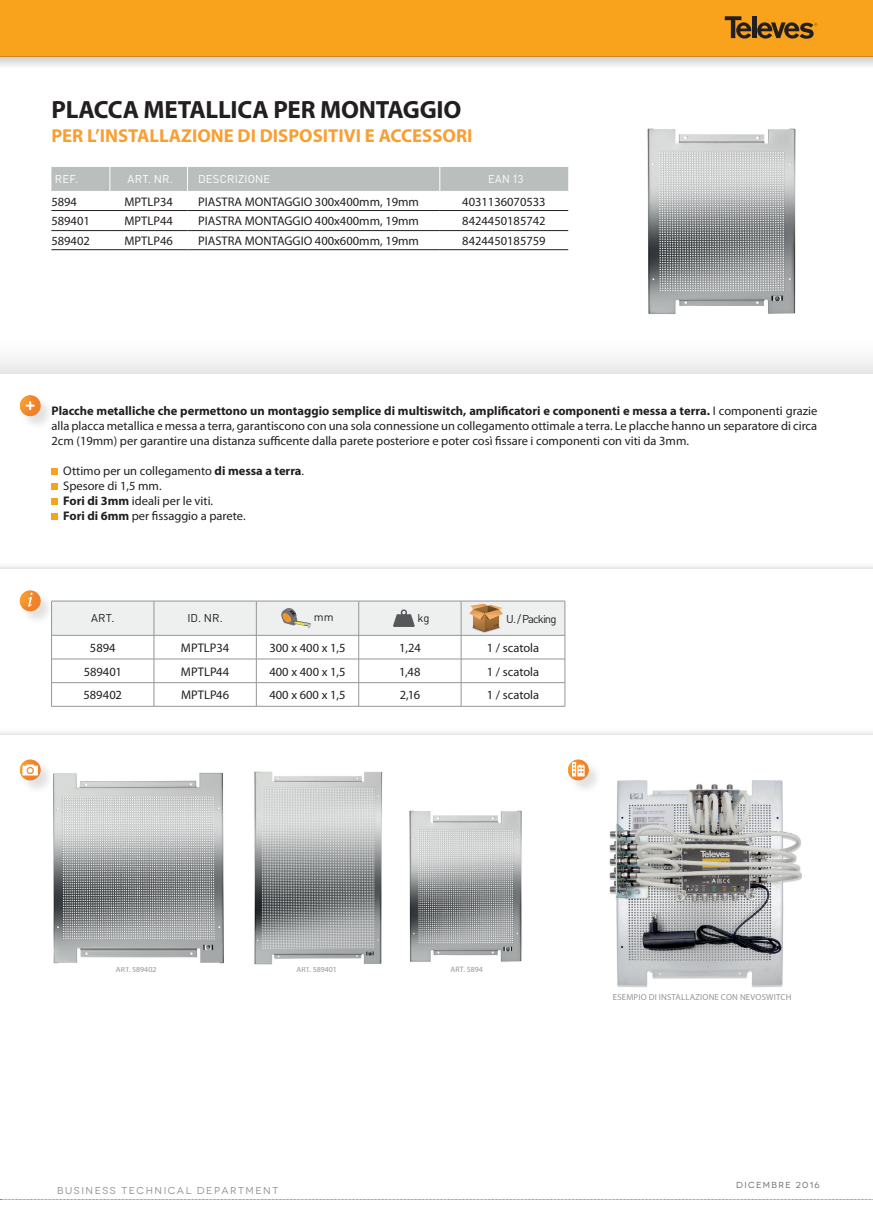
<style>
.page{position:relative;width:873px;height:1223px;background:#fff}
.page>*{position:absolute;margin:0;border:0;box-sizing:border-box;transform-origin:0 0}
.t1{font:700 25px "Myriad Pro";letter-spacing:-.01em;color:#231f20}
.t2{font:700 18.75px "Myriad Pro";color:#f99f32}
.t3{font:12.5px/15px "Myriad Pro";color:#231f20;text-align:justify}
.t4{font:11.25px "DIN Pro";letter-spacing:.015em;color:#fff}
.t5{font:11.25px "DIN Pro";letter-spacing:-.04em;color:#231f20}
.t6{font:11.25px "DIN Pro";letter-spacing:-.08em;color:#231f20}
.t7{font:11.25px "DIN Pro";letter-spacing:.015em;color:#fff;scale:.95 1}
.t8{font:expanded 10px "Novecento";letter-spacing:.15em;color:#939598}
.t9{font:8.75px "Myriad Pro";letter-spacing:.02em;color:#939598}
.t10{font:expanded 8.75px "Novecento";letter-spacing:.15em;color:#6c6d70}
.t11{font:7.88px "Myriad Pro";color:#939598}
.s1{font-weight:700}
</style>
<div class="page">
<div style="left:0;top:0;width:872px;height:57px;background:#f9a21c"></div>
<svg style="left:724px;top:16px;width:93px;height:23px"></svg>
<svg style="left:0;top:1199px;width:873px;height:1px"></svg>
<svg style="left:0;top:57px;width:872px;height:9px;background:#e0e0e2"></svg>
<div style="left:0;top:327px;width:872px;height:46px;background:linear-gradient(to bottom,#fff,#ececec)"></div>
<div style="left:0;top:560px;width:872px;height:8px;background:#fafafb"></div>
<div style="left:20px;top:396px;width:34px;height:34px;background:#231f20;opacity:.13"></div>
<div style="left:19px;top:394px;width:24px;height:24px;background:#d1232a;opacity:.21"></div>
<svg style="left:26px;top:401px;width:9px;height:9px"></svg>
<div style="left:20px;top:591px;width:34px;height:34px;background:#231f20;opacity:.13"></div>
<div style="left:19px;top:589px;width:23px;height:24px;background:#d1232a;opacity:.21"></div>
<svg style="left:28px;top:592px;width:5px;height:14px"></svg>
<hr style="left:51px;top:210px;width:59px;height:1px;background:#231f20">
<hr style="left:110px;top:210px;width:77px;height:1px;background:#231f20">
<hr style="left:187px;top:210px;width:253px;height:1px;background:#231f20">
<hr style="left:440px;top:210px;width:128px;height:1px;background:#231f20">
<hr style="left:51px;top:230px;width:59px;height:1px;background:#231f20">
<hr style="left:110px;top:230px;width:77px;height:1px;background:#231f20">
<hr style="left:187px;top:230px;width:253px;height:1px;background:#231f20">
<hr style="left:440px;top:230px;width:128px;height:1px;background:#231f20">
<hr style="left:51px;top:249px;width:59px;height:1px;background:#231f20">
<hr style="left:110px;top:249px;width:77px;height:1px;background:#231f20">
<hr style="left:187px;top:249px;width:253px;height:1px;background:#231f20">
<hr style="left:440px;top:249px;width:128px;height:1px;background:#231f20">
<div style="left:51px;top:166px;width:517px;height:25px;background:#babfbe"></div>
<img style="left:647px;top:128px;width:148px;height:186px">
<div style="left:51px;top:468px;width:7px;height:7px;background:#f9a21c"></div>
<div style="left:51px;top:483px;width:7px;height:7px;background:#f9a21c"></div>
<div style="left:51px;top:498px;width:7px;height:7px;background:#f9a21c"></div>
<div style="left:51px;top:513px;width:7px;height:7px;background:#f9a21c"></div>
<hr style="left:51px;top:706px;width:103px;height:1px;background:#939598">
<hr style="left:154px;top:706px;width:102px;height:1px;background:#939598">
<hr style="left:256px;top:706px;width:103px;height:1px;background:#939598">
<hr style="left:359px;top:706px;width:102px;height:1px;background:#939598">
<hr style="left:461px;top:706px;width:104px;height:1px;background:#939598">
<svg style="left:51px;top:601px;width:514px;height:105px"></svg>
<img style="left:469px;top:601px;width:34px;height:34px">
<div style="left:0;top:726px;width:872px;height:8px;background:#fafafb"></div>
<div style="left:568px;top:760px;width:34px;height:34px;background:#231f20;opacity:.13"></div>
<div style="left:566px;top:758px;width:24px;height:24px;background:#d1232a;opacity:.21"></div>
<svg style="left:572px;top:762px;width:12px;height:14px"></svg>
<div style="left:20px;top:760px;width:34px;height:34px;background:#231f20;opacity:.13"></div>
<div style="left:19px;top:758px;width:23px;height:24px;background:#d1232a;opacity:.21"></div>
<svg style="left:22px;top:764px;width:16px;height:11px"></svg>
<img style="left:609px;top:780px;width:192px;height:208px">
<img style="left:53px;top:770px;width:171px;height:194px">
<img style="left:254px;top:771px;width:128px;height:194px">
<img style="left:409px;top:810px;width:113px;height:152px">
<h1 class="t1" style="left:51px;top:93px;width:411px">PLACCA METALLICA PER MONTAGGIO</h1>
<h2 class="t2" style="left:51px;top:123px;width:422px">PER L’INSTALLAZIONE DI DISPOSITIVI E ACCESSORI</h2>
<p class="t4" style="left:55px;top:172px;width:25px">REF.</p>
<p class="t4" style="left:128px;top:172px;width:47px">ART. NR.</p>
<p class="t4" style="left:198px;top:172px;width:74px">DESCRIZIONE</p>
<p class="t7" style="left:488px;top:172px;width:39px">EAN 13</p>
<p class="t3" style="left:51px;top:194px;width:27px">5894</p>
<p class="t3" style="left:124px;top:194px;width:50px">MPTLP34</p>
<p class="t3" style="left:198px;top:194px;width:222px">PIASTRA MONTAGGIO 300x400mm, 19mm</p>
<p class="t3" style="left:462px;top:194px;width:85px">4031136070533</p>
<p class="t3" style="left:51px;top:213px;width:40px">589401</p>
<p class="t3" style="left:124px;top:213px;width:50px">MPTLP44</p>
<p class="t3" style="left:198px;top:213px;width:222px">PIASTRA MONTAGGIO 400x400mm, 19mm</p>
<p class="t3" style="left:462px;top:213px;width:85px">8424450185742</p>
<p class="t3" style="left:51px;top:233px;width:40px">589402</p>
<p class="t3" style="left:124px;top:233px;width:50px">MPTLP46</p>
<p class="t3" style="left:198px;top:233px;width:222px">PIASTRA MONTAGGIO 400x600mm, 19mm</p>
<p class="t3" style="left:462px;top:233px;width:85px">8424450185759</p>
<p class="t3" style="left:51px;top:403px;width:767px"><span class="s1">Placche metalliche che permettono un montaggio semplice di multiswitch, amplificatori e componenti e messa a terra.</span> I componenti grazie alla placca metallica e messa a terra, garantiscono con una sola connessione un collegamento ottimale a terra. Le placche hanno un separatore di circa 2cm (19mm) per garantire una distanza sufficente dalla parete posteriore e poter così fissare i componenti con viti da 3mm.</p>
<p class="t3" style="left:63px;top:463px;width:242px;text-align:left">Ottimo per un collegamento <span class="s1">di messa a terra</span>.<br>Spesore di 1,5 mm.<br><span class="s1">Fori di 3mm</span> ideali per le viti.<br><span class="s1">Fori di 6mm</span> per fissaggio a parete.</p>
<p class="t5" style="left:91px;top:611px;width:25px">ART.</p>
<p class="t5" style="left:187px;top:611px;width:37px">ID. NR.</p>
<p class="t5" style="left:314px;top:609px;width:21px">mm</p>
<p class="t5" style="left:417px;top:611px;width:14px">kg</p>
<p class="t6" style="left:506px;top:611px;width:52px">U. / Packing</p>
<p class="t3" style="left:90px;top:640px;width:27px">5894</p>
<p class="t3" style="left:181px;top:640px;width:50px">MPTLP34</p>
<p class="t3" style="left:269px;top:640px;width:78px">300 x 400 x 1,5</p>
<p class="t3" style="left:399px;top:640px;width:23px">1,24</p>
<p class="t3" style="left:487px;top:640px;width:54px">1 / scatola</p>
<p class="t3" style="left:84px;top:663px;width:40px">589401</p>
<p class="t3" style="left:181px;top:663px;width:50px">MPTLP44</p>
<p class="t3" style="left:269px;top:663px;width:78px">400 x 400 x 1,5</p>
<p class="t3" style="left:399px;top:663px;width:23px">1,48</p>
<p class="t3" style="left:487px;top:663px;width:54px">1 / scatola</p>
<p class="t3" style="left:84px;top:687px;width:40px">589402</p>
<p class="t3" style="left:181px;top:687px;width:50px">MPTLP46</p>
<p class="t3" style="left:269px;top:687px;width:78px">400 x 600 x 1,5</p>
<p class="t3" style="left:400px;top:687px;width:22px">2,16</p>
<p class="t3" style="left:487px;top:687px;width:54px">1 / scatola</p>
<p class="t11" style="left:116px;top:964px;width:42px">ART. 589402</p>
<p class="t11" style="left:450px;top:964px;width:34px">ART. 5894</p>
<p class="t11" style="left:296px;top:964px;width:42px">ART. 589401</p>
<p class="t8" style="left:57px;top:1184px;width:222px">BUSINESS TECHNICAL DEPARTMENT</p>
<p class="t9" style="left:613px;top:991px;width:180px">ESEMPIO DI INSTALLAZIONE CON NEVOSWITCH</p>
<p class="t10" style="left:736px;top:1179px;width:85px">DICEMBRE 2016</p>
</div>
